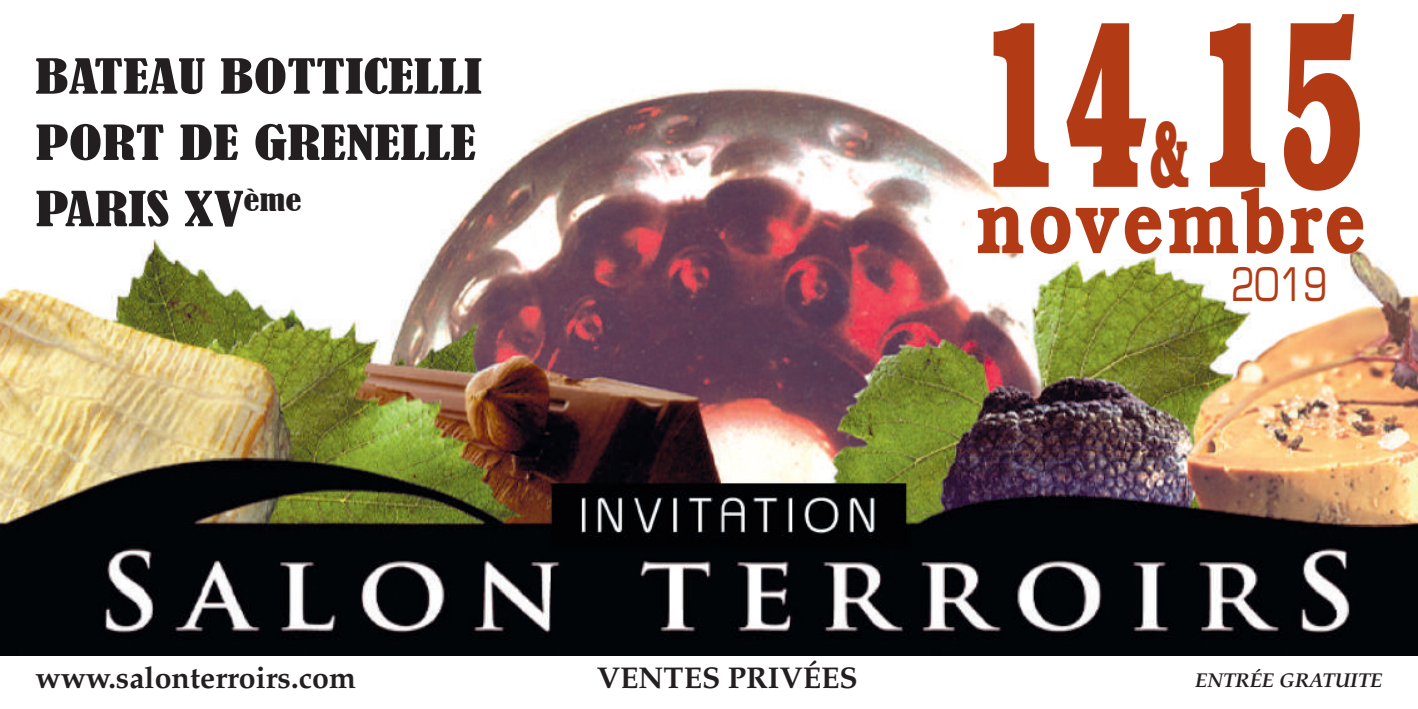
<style>
.page{position:relative;width:1418px;height:709px;background:#fff}
.page>*{position:absolute;margin:0;border:0;box-sizing:border-box;transform-origin:0 0}
.t1{font:700 242.5px "Bookman";color:#b23b16;scale:.49 1}
.t2{font:700 95px "Bookman";color:#b23b16;scale:.49 1}
.t3{font:600 90px "Bookman";letter-spacing:.045em;color:#b23b16;scale:.8 1}
.t4{font:condensed 45px/66.2px "Bernard";color:#231f20;scale:1.37 1}
.t5{font:45px "Eurostile";color:#b23b16;scale:.78 1}
.t6{font:700 30.25px "Palatino";color:#231f20}
.t7{font:700 30px "Palatino";color:#231f20}
.t8{font:italic 700 20px "Palatino";color:#231f20}
</style>
<div class="page">
<img style="left:0;top:84px;width:1417px;height:571px">
<p class="t4" style="left:35px;top:44px;width:327px">BATEAU BOTTICELLI<br>PORT DE GRENELLE<br>PARIS XV<sup>ÈME</sup></p>
<h1 class="t1" style="left:976px;top:-48px;width:797px">14 15</h1>
<h2 class="t2" style="left:1149px;top:95px;width:81px">&amp;</h2>
<h3 class="t3" style="left:976px;top:169px;width:489px">novembre</h3>
<p class="t5" style="left:1230px;top:257px;width:125px">2019</p>
<p class="t6" style="left:35px;top:660px;width:322px">www.salonterroirs.com</p>
<p class="t7" style="left:597px;top:660px;width:262px">ventes privées</p>
<p class="t8" style="left:1195px;top:668px;width:189px">ENTRÉE GRATUITE</p>
</div>
